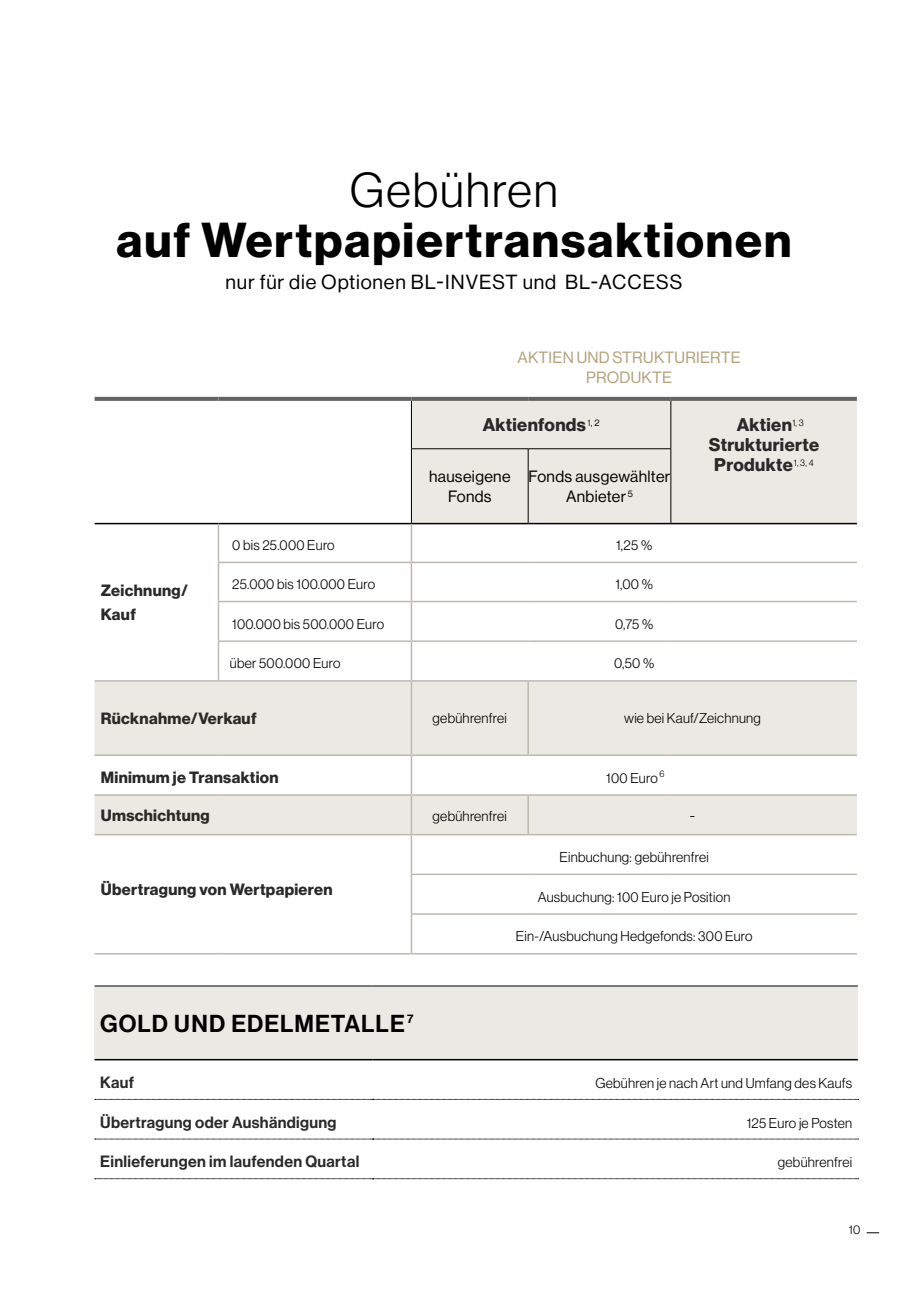
<style>
.page{position:relative;width:908px;height:1304px;background:#fff}
.page>*{position:absolute;margin:0;border:0;box-sizing:border-box;transform-origin:0 0}
.t1{font:48px "N Haas Grotesk DS Pro 75 Bd";letter-spacing:.04em;color:#000}
.t2{font:48px "N Haas Grotesk DS Pro 45 Lt";letter-spacing:.04em;color:#000}
.t3{font:24px "N Haas Grotesk DS Pro 65 Md";letter-spacing:.04em;color:#000}
.t4{font:20px "N Haas Grotesk DS Pro 55 Rg";letter-spacing:.04em;color:#000}
.t5{font:18px "N Haas Grotesk DS Pro 75 Bd";letter-spacing:.02em;color:#292929}
.t6{font:16px/24px "N Haas Grotesk DS Pro 75 Bd";letter-spacing:.02em;color:#292929}
.t7{font:16px "N Haas Grotesk DS Pro 65 Md";letter-spacing:.02em;color:#292929}
.t8{font:16px/20px "N Haas Grotesk DS Pro 55 Rg";letter-spacing:.02em;color:#000;text-align:center}
.t9{font:16px/20px "N Haas Grotesk DS Pro 55 Rg";letter-spacing:.015em;color:#b4a27b;text-align:center}
.t10{font:16px "N Haas Grotesk DS Pro 45 Lt";color:#000}
.t11{font:14px "N Haas Grotesk DS Pro 45 Lt";letter-spacing:.02em;color:#000}
.t12{font:11.8px "N Haas Grotesk DS Pro 45 Lt";color:#000}
</style>
<div class="page">
<svg style="left:94px;top:401px;width:762px;height:433px"></svg>
<hr style="left:94px;top:523px;width:124px;height:1px;background:#000">
<hr style="left:218px;top:523px;width:193px;height:1px;background:#000">
<hr style="left:411px;top:523px;width:117px;height:1px;background:#000">
<hr style="left:528px;top:523px;width:142px;height:1px;background:#000">
<hr style="left:670px;top:523px;width:186px;height:1px;background:#000">
<svg style="left:94px;top:397px;width:124px;height:4px"></svg>
<svg style="left:218px;top:397px;width:193px;height:4px"></svg>
<svg style="left:411px;top:397px;width:117px;height:4px"></svg>
<svg style="left:528px;top:397px;width:142px;height:4px"></svg>
<svg style="left:670px;top:397px;width:186px;height:4px"></svg>
<hr style="left:411px;top:401px;width:1px;height:47px;background:#000">
<hr style="left:670px;top:401px;width:1px;height:47px;background:#000">
<hr style="left:411px;top:448px;width:117px;height:1px;background:#000">
<hr style="left:411px;top:449px;width:1px;height:74px;background:#000">
<hr style="left:528px;top:448px;width:142px;height:1px;background:#000">
<hr style="left:527px;top:449px;width:1px;height:74px;background:#000">
<hr style="left:670px;top:449px;width:1px;height:74px;background:#000">
<hr style="left:410px;top:524px;width:2px;height:38px;background:#beb9ae">
<hr style="left:410px;top:563px;width:2px;height:38px;background:#beb9ae">
<hr style="left:410px;top:602px;width:2px;height:38px;background:#beb9ae">
<hr style="left:410px;top:642px;width:2px;height:38px;background:#beb9ae">
<hr style="left:218px;top:562px;width:193px;height:1px;background:#beb9ae">
<hr style="left:411px;top:562px;width:117px;height:1px;background:#beb9ae">
<hr style="left:528px;top:562px;width:142px;height:1px;background:#beb9ae">
<hr style="left:670px;top:562px;width:186px;height:1px;background:#beb9ae">
<hr style="left:218px;top:601px;width:193px;height:1px;background:#beb9ae">
<hr style="left:411px;top:601px;width:117px;height:1px;background:#beb9ae">
<hr style="left:528px;top:601px;width:142px;height:1px;background:#beb9ae">
<hr style="left:670px;top:601px;width:186px;height:1px;background:#beb9ae">
<hr style="left:218px;top:640px;width:193px;height:2px;background:#beb9ae">
<hr style="left:411px;top:640px;width:117px;height:2px;background:#beb9ae">
<hr style="left:528px;top:640px;width:142px;height:2px;background:#beb9ae">
<hr style="left:670px;top:640px;width:186px;height:2px;background:#beb9ae">
<hr style="left:94px;top:680px;width:124px;height:2px;background:#beb9ae">
<hr style="left:218px;top:680px;width:193px;height:2px;background:#beb9ae">
<hr style="left:411px;top:680px;width:117px;height:2px;background:#beb9ae">
<hr style="left:528px;top:680px;width:142px;height:2px;background:#beb9ae">
<hr style="left:670px;top:680px;width:186px;height:2px;background:#beb9ae">
<hr style="left:94px;top:755px;width:124px;height:1px;background:#beb9ae">
<hr style="left:218px;top:755px;width:193px;height:1px;background:#beb9ae">
<hr style="left:411px;top:755px;width:117px;height:1px;background:#beb9ae">
<hr style="left:528px;top:755px;width:142px;height:1px;background:#beb9ae">
<hr style="left:670px;top:755px;width:186px;height:1px;background:#beb9ae">
<hr style="left:94px;top:794px;width:124px;height:2px;background:#beb9ae">
<hr style="left:218px;top:794px;width:193px;height:2px;background:#beb9ae">
<hr style="left:411px;top:794px;width:117px;height:2px;background:#beb9ae">
<hr style="left:528px;top:794px;width:142px;height:2px;background:#beb9ae">
<hr style="left:670px;top:794px;width:186px;height:2px;background:#beb9ae">
<hr style="left:94px;top:834px;width:124px;height:1px;background:#beb9ae">
<hr style="left:218px;top:834px;width:193px;height:1px;background:#beb9ae">
<hr style="left:94px;top:953px;width:124px;height:1px;background:#beb9ae">
<hr style="left:218px;top:953px;width:193px;height:1px;background:#beb9ae">
<hr style="left:411px;top:834px;width:117px;height:1px;background:#beb9ae">
<hr style="left:528px;top:834px;width:142px;height:1px;background:#beb9ae">
<hr style="left:670px;top:834px;width:186px;height:1px;background:#beb9ae">
<hr style="left:410px;top:874px;width:118px;height:1px;background:#beb9ae">
<hr style="left:528px;top:874px;width:142px;height:1px;background:#beb9ae">
<hr style="left:670px;top:874px;width:186px;height:1px;background:#beb9ae">
<hr style="left:410px;top:913px;width:118px;height:2px;background:#beb9ae">
<hr style="left:528px;top:913px;width:142px;height:2px;background:#beb9ae">
<hr style="left:670px;top:913px;width:186px;height:2px;background:#beb9ae">
<hr style="left:411px;top:953px;width:117px;height:1px;background:#beb9ae">
<hr style="left:528px;top:953px;width:142px;height:1px;background:#beb9ae">
<hr style="left:670px;top:953px;width:186px;height:1px;background:#beb9ae">
<hr style="left:410px;top:682px;width:2px;height:73px;background:#beb9ae">
<hr style="left:527px;top:682px;width:1px;height:73px;background:#beb9ae">
<hr style="left:410px;top:756px;width:2px;height:38px;background:#beb9ae">
<hr style="left:410px;top:796px;width:2px;height:38px;background:#beb9ae">
<hr style="left:527px;top:796px;width:1px;height:38px;background:#beb9ae">
<hr style="left:410px;top:835px;width:2px;height:39px;background:#beb9ae">
<hr style="left:410px;top:875px;width:2px;height:38px;background:#beb9ae">
<hr style="left:410px;top:915px;width:2px;height:38px;background:#beb9ae">
<hr style="left:218px;top:524px;width:1px;height:38px;background:#beb9ae">
<hr style="left:218px;top:563px;width:1px;height:38px;background:#beb9ae">
<hr style="left:218px;top:602px;width:1px;height:38px;background:#beb9ae">
<hr style="left:218px;top:642px;width:1px;height:38px;background:#beb9ae">
<div style="left:94px;top:986px;width:763px;height:74px;background:#ebe9e4"></div>
<hr style="left:94px;top:986px;width:278px;height:1px;background:#000">
<hr style="left:372px;top:986px;width:485px;height:1px;background:#000">
<hr style="left:94px;top:1059px;width:278px;height:1px;background:#000">
<hr style="left:372px;top:1059px;width:485px;height:1px;background:#000">
<svg style="left:95px;top:1099px;width:763px;height:1px"></svg>
<svg style="left:95px;top:1139px;width:763px;height:1px"></svg>
<svg style="left:95px;top:1178px;width:763px;height:1px"></svg>
<svg style="left:866px;top:1232px;width:12px;height:1px"></svg>
<h1 class="t2" style="left:350px;top:163px;width:209px">Gebühren</h1>
<h1 class="t1" style="left:116px;top:212px;width:676px">auf Wertpapiertransaktionen</h1>
<h3 class="t4" style="left:225px;top:271px;width:458px">nur für die Optionen BL-INVEST und BL-ACCESS</h3>
<p class="t6" style="left:101px;top:579px;width:89px">Zeichnung/<br>Kauf</p>
<p class="t9" style="left:517px;top:348px;width:225px">AKTIEN UND STRUKTURIERTE<br>PRODUKTE</p>
<p class="t5" style="left:482px;top:415px;width:118px">Aktienfonds<sup>1</sup><sup>,</sup> <sup>2</sup></p>
<p class="t5" style="left:736px;top:415px;width:69px">Aktien<sup>1,</sup> <sup>3</sup></p>
<p class="t5" style="left:708px;top:435px;width:112px">Strukturierte</p>
<p class="t5" style="left:714px;top:455px;width:101px">Produkte<sup>1,</sup> <sup>3,</sup> <sup>4</sup></p>
<p class="t8" style="left:429px;top:467px;width:83px">hauseigene<br>Fonds</p>
<p class="t8" style="left:528px;top:467px;width:143px">Fonds ausgewählter<br>Anbieter <sup>5</sup></p>
<p class="t11" style="left:232px;top:537px;width:104px">0 bis 25.000 Euro</p>
<p class="t11" style="left:616px;top:537px;width:38px">1,25 %</p>
<p class="t11" style="left:232px;top:576px;width:144px">25.000 bis 100.000 Euro</p>
<p class="t11" style="left:615px;top:576px;width:39px">1,00 %</p>
<p class="t11" style="left:232px;top:616px;width:153px">100.000 bis 500.000 Euro</p>
<p class="t11" style="left:614px;top:616px;width:40px">0,75 %</p>
<p class="t11" style="left:230px;top:656px;width:112px">über 500.000 Euro</p>
<p class="t11" style="left:614px;top:656px;width:42px">0,50 %</p>
<p class="t6" style="left:101px;top:707px;width:157px">Rücknahme/Verkauf</p>
<p class="t11" style="left:432px;top:711px;width:76px">gebührenfrei</p>
<p class="t11" style="left:623px;top:711px;width:138px">wie bei Kauf/Zeichnung</p>
<p class="t6" style="left:101px;top:765px;width:179px">Minimum je Transaktion</p>
<p class="t11" style="left:606px;top:770px;width:60px">100 Euro <sup>6</sup></p>
<p class="t6" style="left:101px;top:803px;width:110px">Umschichtung</p>
<p class="t11" style="left:432px;top:808px;width:76px">gebührenfrei</p>
<p class="t10" style="left:689px;top:806px;width:6px">-</p>
<p class="t6" style="left:101px;top:877px;width:233px">Übertragung von Wertpapieren</p>
<h2 class="t3" style="left:100px;top:1010px;width:314px">GOLD UND EDELMETALLE <sup>7</sup></h2>
<p class="t11" style="left:559px;top:849px;width:151px">Einbuchung: gebührenfrei</p>
<p class="t11" style="left:537px;top:889px;width:194px">Ausbuchung: 100 Euro je Position</p>
<p class="t11" style="left:515px;top:928px;width:238px">Ein-/Ausbuchung Hedgefonds: 300 Euro</p>
<p class="t7" style="left:100px;top:1073px;width:35px">Kauf</p>
<p class="t11" style="left:595px;top:1075px;width:258px">Gebühren je nach Art und Umfang des Kaufs</p>
<p class="t7" style="left:100px;top:1113px;width:238px">Übertragung oder Aushändigung</p>
<p class="t11" style="left:746px;top:1115px;width:107px">125 Euro je Posten</p>
<p class="t7" style="left:100px;top:1152px;width:260px">Einlieferungen im laufenden Quartal</p>
<p class="t11" style="left:777px;top:1155px;width:76px">gebührenfrei</p>
<p class="t12" style="left:848px;top:1223px;width:13px">10</p>
</div>
